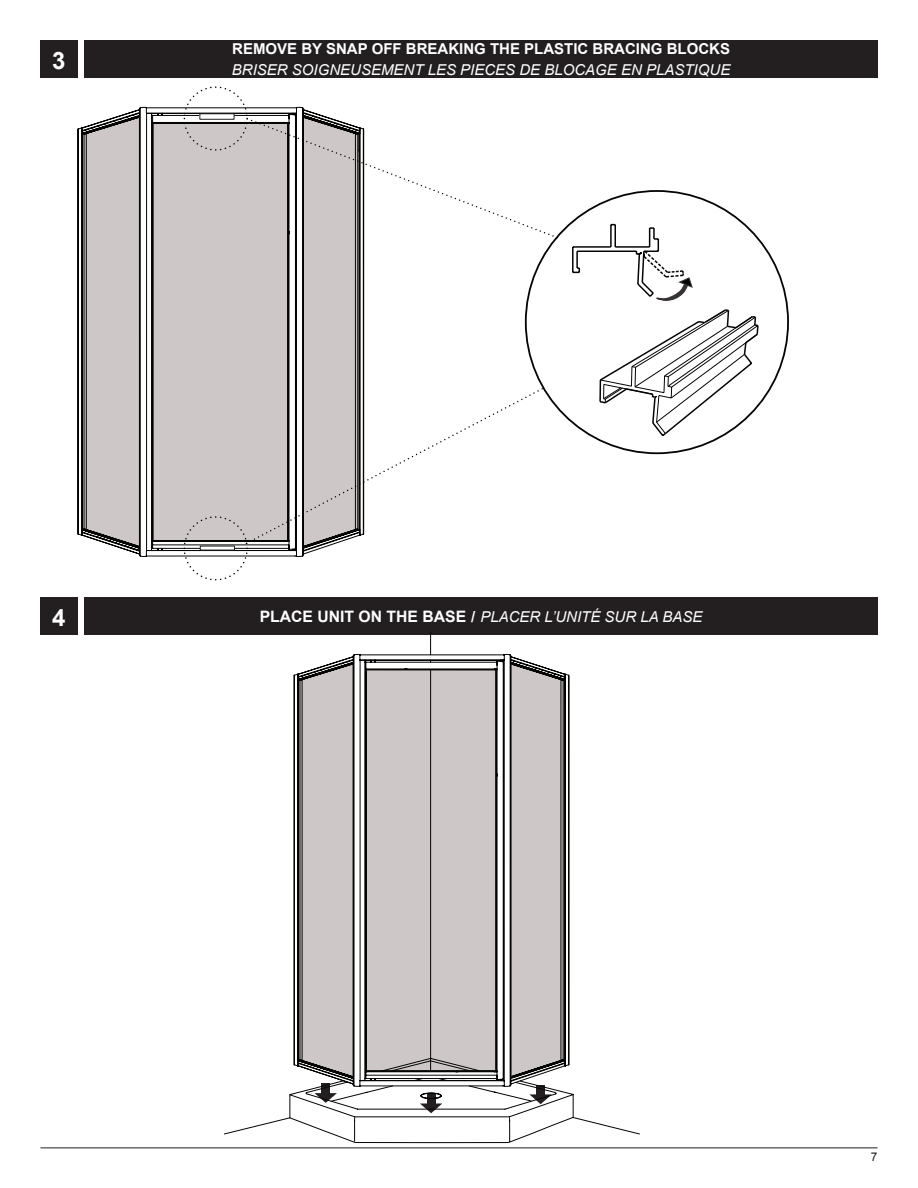
<style>
.page{position:relative;width:918px;height:1188px;background:#fff}
.page>*{position:absolute;margin:0;border:0;box-sizing:border-box;transform-origin:0 0}
.t1{font:700 24px "Arial";color:#fff}
.t2{font:italic 15px "Arial";color:#fff}
.t3{font:700 15px "Arial";color:#fff}
.t4{font:12px "Arial";color:#231f20}
.s1{font-weight:700;font-style:normal;font-size:15.75px}
.s2{font-weight:900;font-style:normal}
</style>
<div class="page">
<hr style="left:40px;top:1148px;width:838px;height:1px;background:#231f20">
<div style="left:84px;top:40px;width:794px;height:38px;background:#231f20"></div>
<div style="left:84px;top:597px;width:794px;height:38px;background:#231f20"></div>
<div style="left:40px;top:40px;width:38px;height:38px;background:#231f20"></div>
<div style="left:40px;top:597px;width:38px;height:38px;background:#231f20"></div>
<svg style="left:77px;top:107px;width:106px;height:450px;background:#bcb7b7"></svg>
<svg style="left:183px;top:86px;width:375px;height:495px"></svg>
<svg style="left:571px;top:223px;width:189px;height:215px"></svg>
<svg style="left:224px;top:673px;width:416px;height:470px"></svg>
<svg style="left:298px;top:632px;width:267px;height:481px"></svg>
<svg style="left:290px;top:1095px;width:1px;height:23px"></svg>
<svg style="left:573px;top:1094px;width:1px;height:24px"></svg>
<p class="t1" style="left:52px;top:45px;width:15px">3</p>
<p class="t3" style="left:232px;top:39px;width:499px">REMOVE BY SNAP OFF BREAKING THE PLASTIC BRACING BLOCKS</p>
<p class="t2" style="left:232px;top:60px;width:500px">BRISER SOIGNEUSEMENT LES PIECES DE BLOCAGE EN PLASTIQUE</p>
<p class="t1" style="left:52px;top:601px;width:15px">4</p>
<p class="t2" style="left:260px;top:607px;width:444px"><span class="s1">PLACE UNIT ON THE BASE</span> <span class="s2">/</span> PLACER L’UNITÉ SUR LA BASE</p>
<p class="t4" style="left:871px;top:1149px;width:8px">7</p>
</div>
